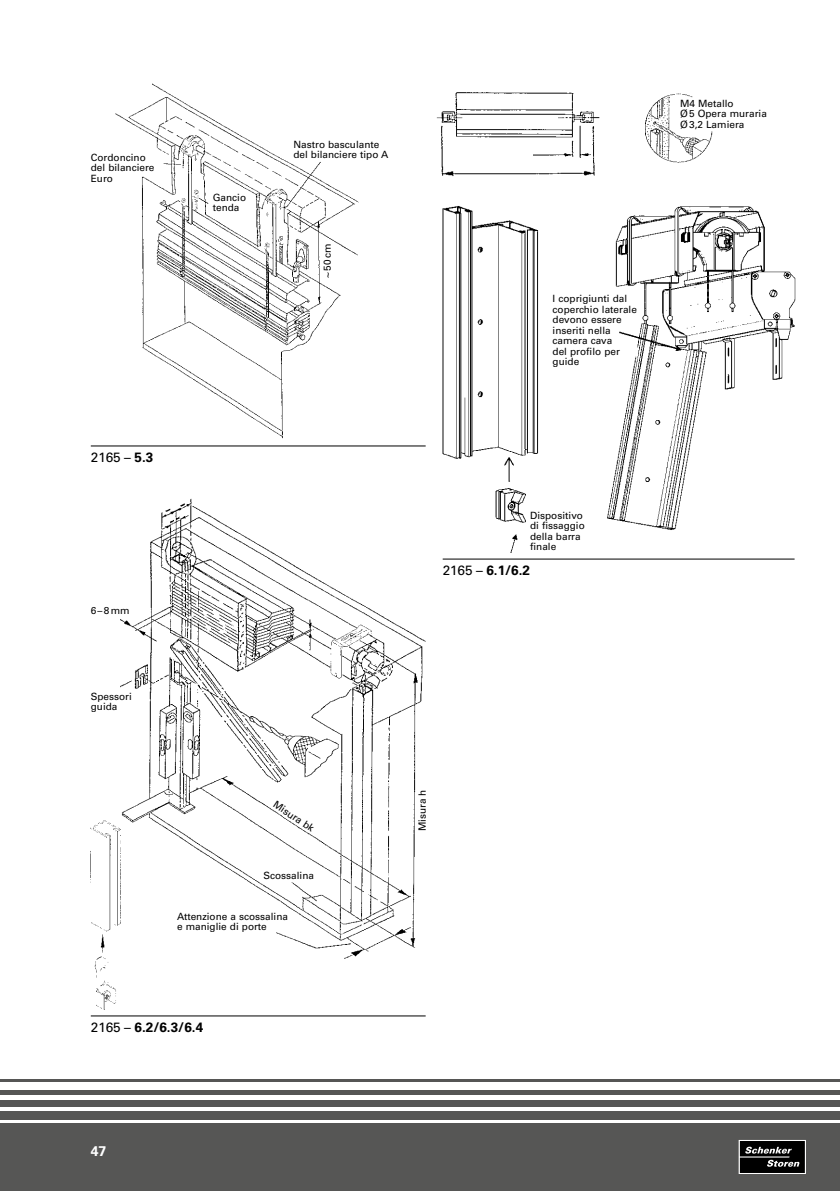
<style>
.page{position:relative;width:840px;height:1191px;background:#fff}
.page>*{position:absolute;margin:0;border:0;box-sizing:border-box;transform-origin:0 0}
.t1{font:700 14px "Univers LT Std";color:#fff}
.t2{font:700 13.6px "Univers LT Std";color:#000}
.t3{font:13.6px "Univers LT Std";color:#000}
.t4{font:10px/10.4px "Univers LT Std";color:#000}
.s1{font-weight:700}
.s2{font-weight:400}
</style>
<div class="page">
<div style="left:0;top:1110px;width:839px;height:9px;background:#565655"></div>
<div style="left:0;top:1100px;width:839px;height:6px;background:#565655"></div>
<hr style="left:0;top:1090px;width:839px;height:4px;background:#565655">
<hr style="left:0;top:1079px;width:839px;height:2px;background:#565655">
<div style="left:0;top:1123px;width:839px;height:68px;background:#565655"></div>
<svg style="left:740px;top:1142px;width:63px;height:30px;background:#272727"></svg>
<div style="left:738px;top:1140px;width:67px;height:34px;border:1px solid #fff"></div>
<img style="left:115px;top:83px;width:244px;height:356px">
<hr style="left:91px;top:445px;width:334px;height:1px;background:#000">
<img style="left:436px;top:92px;width:164px;height:85px">
<img style="left:645px;top:93px;width:68px;height:70px">
<hr style="left:442px;top:559px;width:352px;height:1px;background:#000">
<img style="left:442px;top:206px;width:97px;height:347px">
<img style="left:607px;top:206px;width:189px;height:324px">
<img style="left:90px;top:820px;width:30px;height:190px">
<img style="left:120px;top:498px;width:306px;height:461px">
<hr style="left:91px;top:1015px;width:334px;height:1px;background:#000">
<p class="t4" style="left:91px;top:152px;width:65px">Cordoncino del bilanciere<br>Euro</p>
<p class="t4" style="left:213px;top:192px;width:35px">Gancio tenda</p>
<p class="t4" style="left:293px;top:139px;width:96px">Nastro basculante del bilanciere tipo A</p>
<p class="t4" style="left:322px;top:278px;width:35px;rotate:-90deg">~50cm</p>
<p class="t4" style="left:552px;top:293px;width:86px">I coprigiunti dal coperchio laterale devono essere inseriti nella camera cava<br>del profilo per guide</p>
<h2 class="t3" style="left:91px;top:449px;width:64px">2165 – <span class="s1">5.3</span></h2>
<p class="t4" style="left:91px;top:605px;width:40px">6–8mm</p>
<p class="t4" style="left:91px;top:691px;width:43px">Spessori guida</p>
<p class="t4" style="left:277px;top:798px;width:48px;rotate:34deg">Misura bk</p>
<p class="t4" style="left:263px;top:870px;width:52px">Scossalina</p>
<p class="t4" style="left:177px;top:911px;width:112px">Attenzione a scossalina e maniglie di porte</p>
<p class="t4" style="left:530px;top:510px;width:56px">Dispositivo di fissaggio della barra finale</p>
<h2 class="t2" style="left:442px;top:562px;width:89px"><span class="s2">2165 –</span> 6.1/6.2</h2>
<p class="t4" style="left:417px;top:831px;width:43px;rotate:-90deg">Misura h</p>
<h2 class="t2" style="left:91px;top:1019px;width:114px"><span class="s2">2165 –</span> 6.2/6.3/6.4</h2>
<p class="t4" style="left:679px;top:98px;width:88px">M4 Metallo<br>Ø5 Opera muraria<br>Ø3,2 Lamiera</p>
<h1 class="t1" style="left:91px;top:1142px;width:17px">47</h1>
</div>
